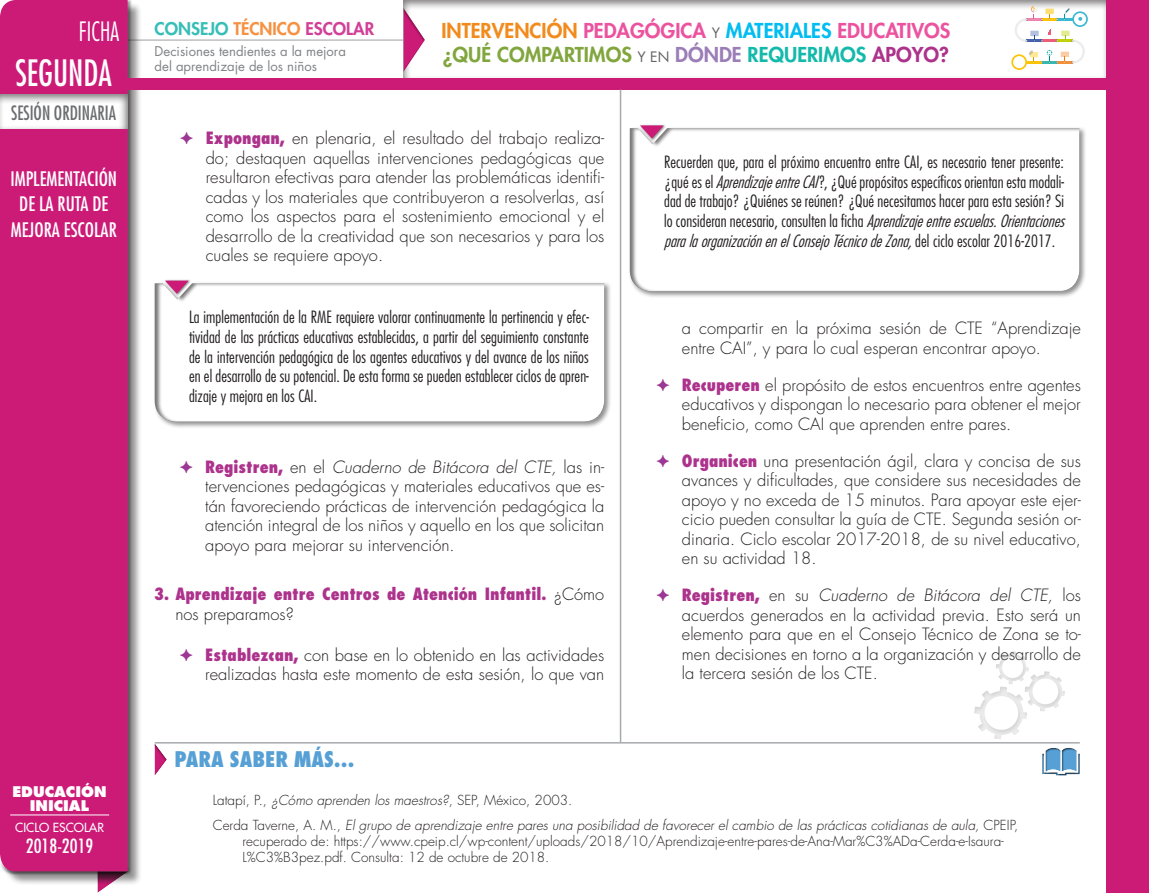
<style>
.page{position:relative;width:1149px;height:893px;background:#fff}
.page>*{position:absolute;margin:0;border:0;box-sizing:border-box;transform-origin:0 0}
.t1{font:condensed 35.4px "Futura Std";color:#fff;scale:.92 1}
.t2{font:300 condensed 25.95px "Futura Std";color:#fff;scale:.92 1}
.t3{font:800 condensed 21px "Futura Std";color:#56a0d5}
.t4{font:800 19.95px/24px "Futura Std";color:#ec539f}
.t5{font:condensed 19.5px/25.5px "Futura Std";color:#fff;text-align:center}
.t6{font:condensed 19.2px "Futura Std";color:#6c6d70;scale:.92 1}
.t7{font:condensed 19.05px "Futura Std";color:#fff}
.t8{font:800 17.1px "Futura Std";color:#36beb7}
.t9{font:300 16.5px/19.5px "Futura Std";color:#231f20;text-align:justify}
.t10{font:300 condensed 16.5px/19.8px "Futura Std";letter-spacing:.005em;color:#231f20;text-align:justify}
.t11{font:800 condensed 16.5px/19.5px "Futura Std";color:#ad328c}
.t12{font:800 14.25px/13.8px "Futura Std";color:#fff;text-align:center}
.t13{font:italic 300 13.5px/24.8px "Futura Std";color:#231f20}
.t14{font:300 13.5px/16.2px "Futura Std";color:#231f20}
.t15{font:13.05px/15px "Futura Std";color:#808285}
.t16{font:500 12.3px "Futura Std";color:#fff}
.s1{color:#f69142}
.s2{color:#d23f97}
.s3{color:#f28b1d}
.s4{font-weight:400;font-size:13.95px;color:#636366}
.s5{color:#01bdf1}
.s6{color:#81a63e}
.s7{color:#9b7db8}
.s8{color:#13baab}
.s9{color:#ad328c}
.s10{font-family:"Arial Unicode MS";font-weight:400;color:#9b3794}
.s11{font-weight:800;font-stretch:condensed;color:#ad328c}
.s12{font-style:italic}
.s13{font-weight:300;font-stretch:normal;color:#231f20}
.s14{font-style:normal}
</style>
<div class="page">
<div style="left:402px;top:0;width:706px;height:79px;background:#231f20;opacity:.6"></div>
<hr style="left:128px;top:40px;width:275px;height:1px;background:#a8a9ad">
<div style="left:95px;top:869px;width:34px;height:24px;background:#231f20;opacity:.75"></div>
<div style="left:2px;top:2px;width:140px;height:883px;background:#231f20;opacity:.49"></div>
<div style="left:0;top:0;width:131px;height:875px;background:#231f20;opacity:.51"></div>
<div style="left:0;top:0;width:128px;height:871px;background:#cc1a77"></div>
<div style="left:0;top:92px;width:129px;height:37px;background:#231f20;opacity:.6"></div>
<div style="left:1106px;top:0;width:42px;height:893px;background:#cc1a77"></div>
<hr style="left:10px;top:815px;width:99px;height:1px;background:#fff">
<div style="left:128px;top:78px;width:992px;height:12px;background:#cc1a77"></div>
<hr style="left:619px;top:90px;width:2px;height:652px;background:#a8a9ad">
<div style="left:153px;top:282px;width:458px;height:147px;background:#231f20;opacity:.5"></div>
<div style="left:153px;top:280px;width:451px;height:143px;background:#fff"></div>
<div style="left:164px;top:280px;width:27px;height:16px;background:#231f20;opacity:.59"></div>
<svg style="left:165px;top:281px;width:23px;height:13px"></svg>
<div style="left:628px;top:126px;width:458px;height:173px;background:#231f20;opacity:.5"></div>
<div style="left:627px;top:125px;width:452px;height:167px;background:#231f20;opacity:.6"></div>
<div style="left:638px;top:124px;width:28px;height:17px;background:#231f20;opacity:.59"></div>
<svg style="left:640px;top:125px;width:23px;height:13px"></svg>
<div style="left:402px;top:8px;width:24px;height:67px;background:#231f20;opacity:.3"></div>
<hr style="left:155px;top:742px;width:924px;height:1px;background:#a8a9ad">
<div style="left:1039px;top:748px;width:41px;height:30px;background:#231f20;opacity:.75"></div>
<div style="left:153px;top:742px;width:15px;height:36px;background:#231f20;opacity:.3"></div>
<div style="left:972px;top:650px;width:93px;height:91px;background:#231f20;opacity:.75"></div>
<svg style="left:1071px;top:11px;width:16px;height:16px"></svg>
<div style="left:1073px;top:13px;width:12px;height:12px;background:#fff;border-radius:50%"></div>
<svg style="left:1011px;top:54px;width:15px;height:16px"></svg>
<svg style="left:1012px;top:56px;width:12px;height:12px"></svg>
<svg style="left:1014px;top:6px;width:70px;height:57px"></svg>
<h2 class="t2" style="left:79px;top:16px;width:45px">FICHA</h2>
<h1 class="t1" style="left:15px;top:52px;width:106px">SEGUNDA</h1>
<p class="t6" style="left:11px;top:101px;width:115px">SESIÓN ORDINARIA</p>
<p class="t5" style="left:10px;top:166px;width:108px">IMPLEMENTACIÓN<br>DE LA RUTA DE<br>MEJORA ESCOLAR</p>
<p class="t12" style="left:12px;top:785px;width:96px">EDUCACIÓN<br>INICIAL</p>
<p class="t16" style="left:15px;top:820px;width:90px">CICLO ESCOLAR</p>
<p class="t7" style="left:26px;top:835px;width:69px">2018-2019</p>
<p class="t8" style="left:155px;top:18px;width:221px">CONSEJO <span class="s1">TÉCNICO</span> <span class="s2">ESCOLAR</span></p>
<p class="t15" style="left:155px;top:44px;width:193px">Decisiones tendientes a la mejora del aprendizaje de los niños</p>
<p class="t4" style="left:441px;top:18px;width:510px"><span class="s3">INTERVENCIÓN</span> PEDAGÓGICA <span class="s4">Y</span> <span class="s5">MATERIALES</span> EDUCATIVOS <span class="s6">¿QUÉ COMPARTIMOS</span> <span class="s4">Y EN</span> <span class="s7">DÓNDE</span> <span class="s8">REQUERIMOS</span> <span class="s9">APOYO?</span></p>
<p class="t9" style="left:206px;top:129px;width:400px;text-indent:-26px"><span class="s10">✦</span> <span class="s11">Expongan,</span> en plenaria, el resultado del trabajo realiza&shy;do; destaquen aquellas intervenciones pedagógicas que resultaron efectivas para atender las problemáticas identifi&shy;cadas y los materiales que contribuyeron a resolverlas, así como los aspectos para el sostenimiento emocional y el desarrollo de la creatividad que son necesarios y para los cuales se requiere apoyo.</p>
<p class="t10" style="left:189px;top:307px;width:401px">La implementación de la RME requiere valorar continuamente la pertinencia y efec&shy;tividad de las prácticas educativas establecidas, a partir del seguimiento constante de la intervención pedagógica de los agentes educativos y del avance de los niños en el desarrollo de su potencial. De esta forma se pueden establecer ciclos de apren&shy;dizaje y mejora en los CAI.</p>
<p class="t9" style="left:205px;top:458px;width:400px;text-indent:-26px"><span class="s10">✦</span> <span class="s11">Registren,</span> en el <span class="s12">Cuaderno de Bitácora del CTE,</span> las in&shy;tervenciones pedagógicas y materiales educativos que es&shy;tán favoreciendo prácticas de intervención pedagógica la atención integral de los niños y aquello en los que solicitan apoyo para mejorar su intervención.</p>
<p class="t11" style="left:175px;top:584px;width:430px;text-indent:-21px">3. Aprendizaje entre Centros de Atención Infantil. <span class="s13">¿Cómo nos preparamos?</span></p>
<p class="t9" style="left:180px;top:645px;width:426px;text-align:right"><span class="s10">✦</span> <span class="s11">Establezcan,</span> con base en lo obtenido en las actividades realizadas hasta este momento de esta sesión, lo que van</p>
<p class="t3" style="left:174px;top:746px;width:181px">PARA SABER MÁS…</p>
<p class="t10" style="left:664px;top:152px;width:406px;text-align:left">Recuerden que, para el próximo encuentro entre CAI, es necesario tener presente: ¿qué es el <span class="s12">AprendizajeentreCAI</span>?, ¿Qué propósitos específicos orientan esta modali&shy;dad de trabajo? ¿Quiénes se reúnen? ¿Qué necesitamos hacer para esta sesión? Si l o c o n s i d e r a n n e c e s a r i o , c o n s u l t e n l a fi c h a <span class="s12">Aprendizajeentreescuelas.Orientaciones paralaorganizaciónenelConsejoTécnicodeZona,</span>d e l c i c l o e s c o l a r 2 0 1 6 - 2 0 1 7 .</p>
<p class="t9" style="left:681px;top:319px;width:400px">a compartir en la próxima sesión de CTE “Aprendizaje entre CAI”, y para lo cual esperan encontrar apoyo.</p>
<p class="t9" style="left:681px;top:375px;width:400px;text-indent:-26px"><span class="s10">✦</span> <span class="s11">Recuperen</span> el propósito de estos encuentros entre agentes educativos y dispongan lo necesario para obtener el mejor beneficio, como CAI que aprenden entre pares.</p>
<p class="t9" style="left:681px;top:452px;width:400px;text-indent:-26px"><span class="s10">✦</span> <span class="s11">Organicen</span> una presentación ágil, clara y concisa de sus avances y dificultades, que considere sus necesidades de apoyo y no exceda de 15 minutos. Para apoyar este ejer&shy;cicio pueden consultar la guía de CTE. Segunda sesión or&shy;dinaria. Ciclo escolar 2017-2018, de su nivel educativo, en su actividad 18.</p>
<p class="t9" style="left:681px;top:586px;width:400px;text-indent:-26px"><span class="s10">✦</span> <span class="s11">Registren,</span> en su <span class="s12">Cuaderno de Bitácora del CTE,</span> los acuerdos generados en la actividad previa. Esto será un elemento para que en el Consejo Técnico de Zona se to&shy;men decisiones en torno a la organización y desarrollo de la tercera sesión de los CTE.</p>
<p class="t13" style="left:213px;top:788px;width:806px"><span class="s14">Latapí, P.,</span> ¿Cómo aprenden los maestros?<span class="s14">, SEP, México, 2003.<br>Cerda Taverne, A. M.,</span> El grupo de aprendizaje entre pares una posibilidad de favorecer el cambio de las prácticas cotidianas de aula, <span class="s14">CPEIP,</span></p>
<p class="t14" style="left:242px;top:833px;width:762px">recuperado de: https://www.cpeip.cl/wp-content/uploads/2018/10/Aprendizaje-entre-pares-de-Ana-Mar%C3%ADa-Cerda-e-Isaura-<br>L%C3%B3pez.pdf. Consulta: 12 de octubre de 2018.</p>
</div>
